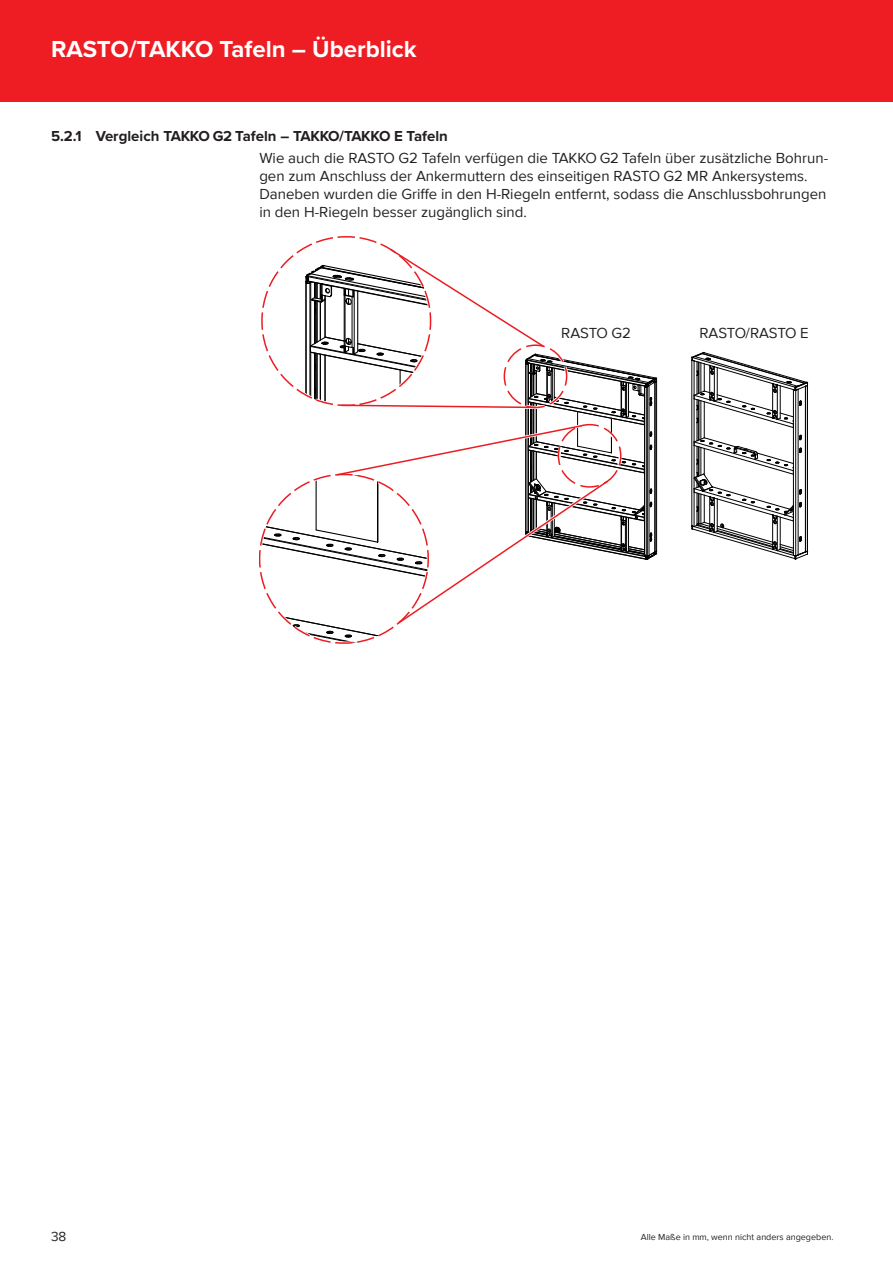
<style>
.page{position:relative;width:893px;height:1263px;background:#fff}
.page>*{position:absolute;margin:0;border:0;box-sizing:border-box;transform-origin:0 0}
.t1{font:700 24px "Proxima Nova";color:#fff}
.t2{font:15px/18px "Proxima Nova";color:#231f20}
.t3{font:700 15px "Proxima Nova";letter-spacing:-.02em;color:#231f20}
.t4{font:13.5px "Proxima Nova";color:#231f20}
.t5{font:9px "Proxima Nova";color:#231f20}
</style>
<div class="page">
<div style="left:0;top:0;width:893px;height:102px;background:#ee1d23"></div>
<hr style="left:704px;top:402px;width:1px;height:36px;background:#000">
<hr style="left:700px;top:401px;width:1px;height:38px;background:#000">
<hr style="left:698px;top:400px;width:1px;height:40px;background:#000">
<hr style="left:696px;top:400px;width:1px;height:41px;background:#000">
<hr style="left:694px;top:361px;width:1px;height:165px;background:#000">
<hr style="left:691px;top:360px;width:1px;height:166px;background:#000">
<hr style="left:793px;top:390px;width:1px;height:165px;background:#000">
<hr style="left:795px;top:390px;width:1px;height:166px;background:#000">
<hr style="left:798px;top:389px;width:1px;height:166px;background:#000">
<hr style="left:805px;top:386px;width:1px;height:166px;background:#000">
<hr style="left:807px;top:385px;width:1px;height:166px;background:#000">
<svg style="left:691px;top:435px;width:118px;height:125px"></svg>
<svg style="left:691px;top:351px;width:118px;height:78px"></svg>
<svg style="left:259px;top:236px;width:399px;height:408px"></svg>
<h1 class="t1" style="left:51px;top:31px;width:367px">RASTO/TAKKO Tafeln – Überblick</h1>
<p class="t3" style="left:51px;top:125px;width:398px">5.2.1 Vergleich TAKKO G2 Tafeln – TAKKO/TAKKO E Tafeln</p>
<p class="t2" style="left:259px;top:149px;width:570px">Wie auch die RASTO G2 Tafeln verfügen die TAKKO G2 Tafeln über zusätzliche Bohrun&shy;gen zum Anschluss der Ankermuttern des einseitigen RASTO G2 MR Ankersystems.<br>Daneben wurden die Griffe in den H-Riegeln entfernt, sodass die Anschlussbohrungen in den H-Riegeln besser zugänglich sind.</p>
<p class="t4" style="left:51px;top:1226px;width:17px">38</p>
<p class="t2" style="left:561px;top:323px;width:71px">RASTO G2</p>
<p class="t2" style="left:699px;top:323px;width:111px">RASTO/RASTO E</p>
<p class="t5" style="left:641px;top:1230px;width:194px">Alle Maße in mm, wenn nicht anders angegeben.</p>
</div>
